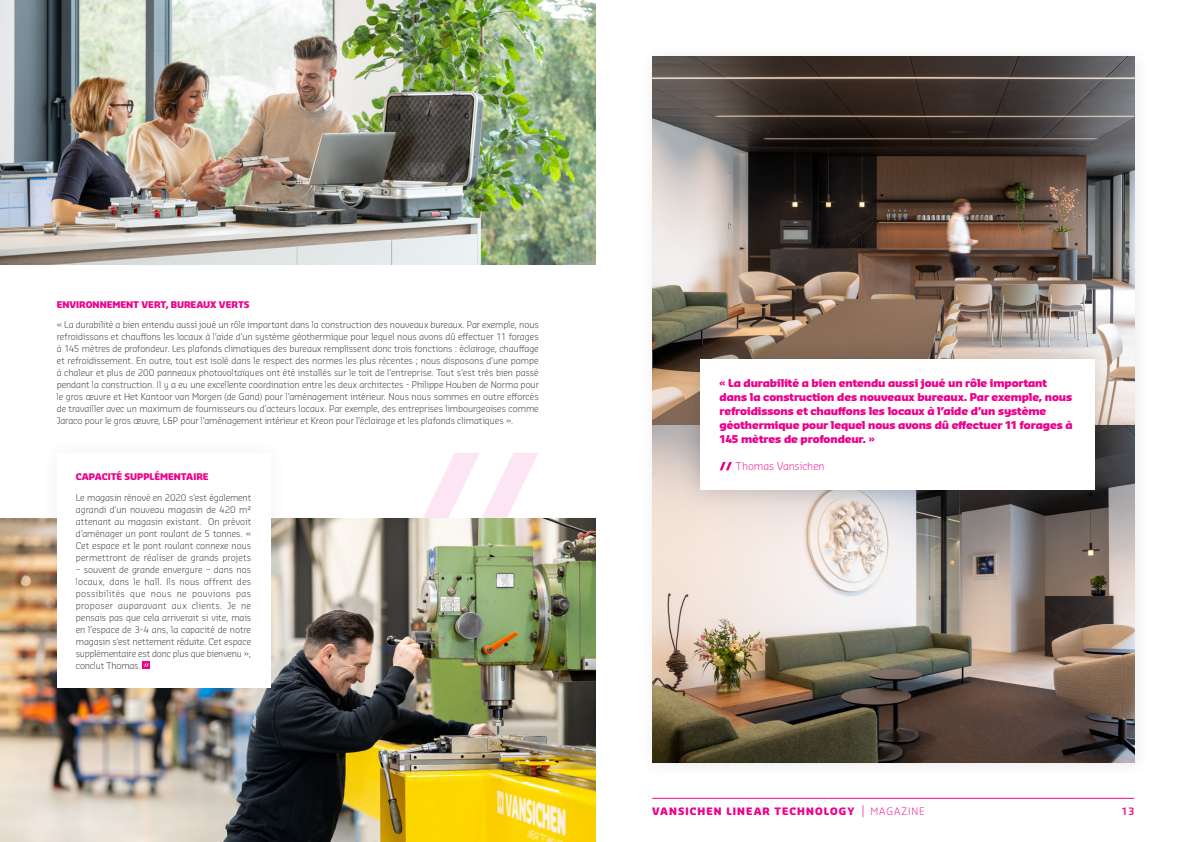
<style>
.page{position:relative;width:1191px;height:842px;background:#fff}
.page>*{position:absolute;margin:0;border:0;box-sizing:border-box;transform-origin:0 0}
.t1{font:900 10.5px/14px "Sansa Pro";letter-spacing:-.01em;color:#ed028c}
.t2{font:300 10.5px "Sansa Pro";letter-spacing:-.005em;color:#ed028c}
.t3{font:900 10px "Sansa Pro";letter-spacing:.105em;color:#ed028c}
.t4{font:600 10px "Sansa Pro";color:#ed028c}
.t5{font:300 9px/12px "Sansa Pro";letter-spacing:-.005em;color:#231f20;text-align:justify}
.t6{font:900 9px "Sansa Pro";color:#ed028c}
.s1{font-weight:600;font-size:12px}
.s2{font-weight:300}
</style>
<div class="page">
<hr style="left:652px;top:798px;width:482px;height:1px;background:#ed028c">
<div style="left:638px;top:43px;width:514px;height:737px;background:#231f20;opacity:.1"></div>
<img style="left:652px;top:57px;width:482px;height:706px">
<svg style="left:422px;top:453px;width:117px;height:66px"></svg>
<img style="left:0;top:519px;width:595px;height:323px">
<div style="left:38px;top:434px;width:251px;height:273px;background:#231f20;opacity:.07"></div>
<div style="left:57px;top:454px;width:213px;height:234px;background:#fff"></div>
<svg style="left:143px;top:661px;width:7px;height:8px"></svg>
<svg style="left:144px;top:663px;width:5px;height:3px"></svg>
<div style="left:677px;top:336px;width:437px;height:173px;background:#231f20;opacity:.2"></div>
<div style="left:700px;top:359px;width:394px;height:130px;background:#fff"></div>
<svg style="left:719px;top:462px;width:13px;height:8px"></svg>
<img style="left:0;top:0;width:595px;height:265px">
<p class="t6" style="left:57px;top:298px;width:194px">ENVIRONNEMENT VERT, BUREAUX VERTS</p>
<p class="t5" style="left:57px;top:319px;width:483px">« La durabilité a bien entendu aussi joué un rôle important dans la construction des nouveaux bureaux. Par exemple, nous refroidissons et chauffons les locaux à l’aide d’un système géothermique pour lequel nous avons dû effectuer 11 forages à 145 mètres de profondeur. Les plafonds climatiques des bureaux remplissent donc trois fonctions : éclairage, chauffage et refroidissement. En outre, tout est isolé dans le respect des normes les plus récentes ; nous disposons d’une pompe à chaleur et plus de 200 panneaux photovoltaïques ont été installés sur le toit de l’entreprise. Tout s’est très bien passé pendant la construction. Il y a eu une excellente coordination entre les deux architectes - Philippe Houben de Norma pour le gros œuvre et Het Kantoor van Morgen (de Gand) pour l’aménagement intérieur. Nous nous sommes en outre efforcés de travailler avec un maximum de fournisseurs ou d’acteurs locaux. Par exemple, des entreprises limbourgeoises comme Jaraco pour le gros œuvre, L&amp;P pour l’aménagement intérieur et Kreon pour l’éclairage et les plafonds climatiques ».</p>
<p class="t6" style="left:76px;top:471px;width:134px">CAPACITÉ SUPPLÉMENTAIRE</p>
<p class="t5" style="left:76px;top:491px;width:177px">Le magasin rénové en 2020 s’est également agrandi d’un nouveau magasin de 420 m² attenant au magasin existant. On prévoit d’aménager un pont roulant de 5 tonnes. « Cet espace et le pont roulant connexe nous permettront de réaliser de grands projets</p>
<p class="t5" style="left:76px;top:563px;width:177px">– souvent de grande envergure – dans nos locaux, dans le hall. Ils nous offrent des possibilités que nous ne pouvions pas proposer auparavant aux clients. Je ne pensais pas que cela arriverait si vite, mais en l’espace de 3-4 ans, la capacité de notre magasin s’est nettement réduite. Cet espace supplémentaire est donc plus que bienvenu », conclut Thomas.</p>
<p class="t1" style="left:719px;top:375px;width:354px">« La durabilité a bien entendu aussi joué un rôle important dans la construction des nouveaux bureaux. Par exemple, nous refroidissons et chauffons les locaux à l’aide d’un système géothermique pour lequel nous avons dû effectuer 11 forages à 145 mètres de profondeur. »</p>
<p class="t2" style="left:736px;top:459px;width:90px">Thomas Vansichen</p>
<p class="t3" style="left:652px;top:804px;width:274px">VANSICHEN LINEAR TECHNOLOGY <span class="s1">|</span> <span class="s2">MAGAZINE</span></p>
<p class="t4" style="left:1121px;top:805px;width:14px">13</p>
</div>
